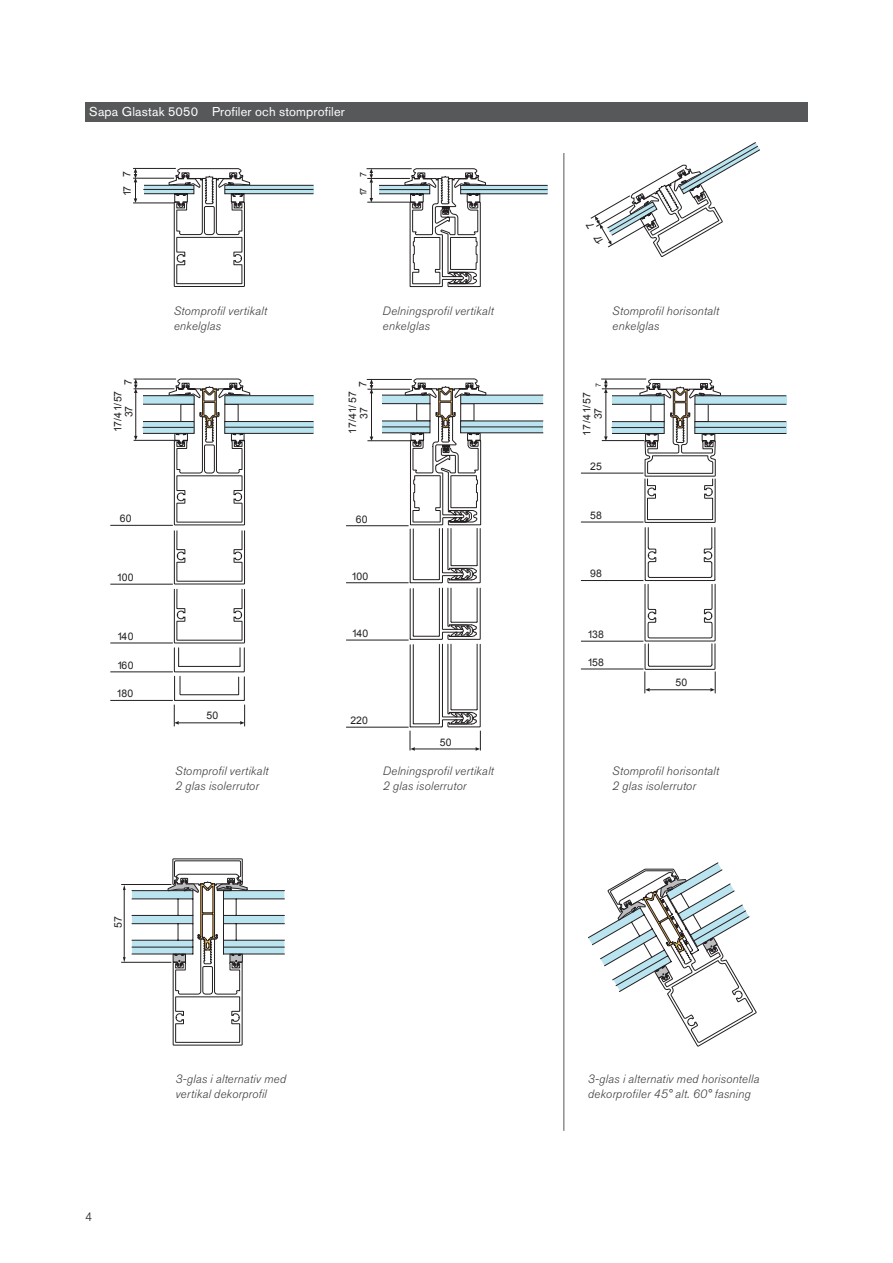
<style>
.page{position:relative;width:893px;height:1263px;background:#fff}
.page>*{position:absolute;margin:0;border:0;box-sizing:border-box;transform-origin:0 0}
.t1{font:12.75px "Akzidenz Grotesk Pro";letter-spacing:.015em;color:#fff}
.t2{font:italic 300 12px/15px "Akzidenz Grotesk Pro";letter-spacing:.015em;color:#3e3e3f}
.t3{font:300 12px "Akzidenz Grotesk Pro";color:#231f20}
.t4{font:10.5px/11.1px "Arial";letter-spacing:.02em;color:#231f20;text-align:center}
.t5{font:9px "Arial";color:#231f20}
.t6{font:7.05px "Arial";color:#231f20}
</style>
<div class="page">
<hr style="left:581px;top:473px;width:62px;height:1px;background:#231f20">
<hr style="left:581px;top:522px;width:62px;height:1px;background:#231f20">
<hr style="left:581px;top:580px;width:62px;height:1px;background:#231f20">
<hr style="left:601px;top:379px;width:45px;height:1px;background:#231f20">
<hr style="left:602px;top:389px;width:42px;height:1px;background:#231f20">
<hr style="left:602px;top:440px;width:42px;height:1px;background:#231f20">
<hr style="left:581px;top:641px;width:62px;height:1px;background:#231f20">
<svg style="left:604px;top:379px;width:183px;height:314px"></svg>
<hr style="left:581px;top:669px;width:62px;height:1px;background:#231f20">
<hr style="left:346px;top:525px;width:63px;height:1px;background:#231f20">
<hr style="left:346px;top:582px;width:63px;height:1px;background:#231f20">
<hr style="left:346px;top:640px;width:63px;height:1px;background:#231f20">
<hr style="left:346px;top:727px;width:63px;height:1px;background:#231f20">
<hr style="left:367px;top:379px;width:45px;height:1px;background:#231f20">
<hr style="left:367px;top:389px;width:43px;height:1px;background:#231f20">
<hr style="left:367px;top:440px;width:43px;height:1px;background:#231f20">
<svg style="left:370px;top:378px;width:174px;height:373px"></svg>
<hr style="left:110px;top:525px;width:63px;height:1px;background:#231f20">
<hr style="left:110px;top:584px;width:63px;height:1px;background:#231f20">
<hr style="left:110px;top:643px;width:63px;height:1px;background:#231f20">
<hr style="left:110px;top:672px;width:63px;height:1px;background:#231f20">
<hr style="left:110px;top:700px;width:63px;height:1px;background:#231f20">
<svg style="left:134px;top:378px;width:180px;height:348px"></svg>
<hr style="left:133px;top:168px;width:43px;height:1px;background:#231f20">
<hr style="left:133px;top:178px;width:41px;height:1px;background:#231f20">
<hr style="left:133px;top:203px;width:41px;height:1px;background:#231f20">
<svg style="left:134px;top:167px;width:180px;height:120px"></svg>
<hr style="left:143px;top:189px;width:51px;height:1px;background:#231f20">
<hr style="left:225px;top:189px;width:88px;height:1px;background:#231f20">
<hr style="left:367px;top:168px;width:45px;height:1px;background:#231f20">
<hr style="left:367px;top:178px;width:43px;height:1px;background:#231f20">
<hr style="left:367px;top:202px;width:43px;height:1px;background:#231f20">
<svg style="left:370px;top:168px;width:178px;height:119px"></svg>
<hr style="left:379px;top:189px;width:51px;height:1px;background:#231f20">
<hr style="left:461px;top:189px;width:87px;height:1px;background:#231f20">
<hr style="left:564px;top:153px;width:1px;height:978px;background:#57585a">
<svg style="left:588px;top:862px;width:168px;height:184px"></svg>
<div style="left:85px;top:102px;width:723px;height:19px;background:#57585a"></div>
<hr style="left:121px;top:962px;width:50px;height:1px;background:#231f20">
<hr style="left:121px;top:884px;width:50px;height:1px;background:#231f20">
<svg style="left:123px;top:858px;width:162px;height:187px"></svg>
<svg style="left:590px;top:142px;width:170px;height:115px"></svg>
<p class="t1" style="left:89px;top:103px;width:257px">Sapa Glastak 5050 Profiler och stomprofiler</p>
<p class="t4" style="left:121px;top:177px;width:7px;rotate:-90deg">7</p>
<p class="t4" style="left:122px;top:196px;width:11px;rotate:-90deg">17</p>
<p class="t5" style="left:357px;top:177px;width:6px;rotate:-90deg">7</p>
<p class="t5" style="left:357px;top:196px;width:10px;rotate:-90deg">17</p>
<p class="t2" style="left:174px;top:303px;width:95px">Stomprofil vertikalt enkelglas</p>
<p class="t2" style="left:383px;top:303px;width:113px">Delningsprofil vertikalt enkelglas</p>
<p class="t4" style="left:123px;top:385px;width:7px;rotate:-90deg">7</p>
<p class="t4" style="left:112px;top:432px;width:42px;rotate:-90deg">17/41/57<br>37</p>
<p class="t4" style="left:357px;top:387px;width:7px;rotate:-90deg">7</p>
<p class="t4" style="left:347px;top:434px;width:44px;rotate:-90deg">17/41/57<br>37</p>
<p class="t4" style="left:120px;top:513px;width:13px">60</p>
<p class="t4" style="left:356px;top:513px;width:13px">60</p>
<p class="t4" style="left:117px;top:572px;width:18px">100</p>
<p class="t4" style="left:352px;top:570px;width:18px">100</p>
<p class="t4" style="left:117px;top:631px;width:18px">140</p>
<p class="t4" style="left:117px;top:659px;width:18px">160</p>
<p class="t4" style="left:352px;top:628px;width:18px">140</p>
<p class="t4" style="left:116px;top:688px;width:18px">180</p>
<p class="t4" style="left:207px;top:710px;width:13px">50</p>
<p class="t4" style="left:350px;top:714px;width:19px">220</p>
<p class="t4" style="left:440px;top:737px;width:13px">50</p>
<p class="t2" style="left:612px;top:303px;width:108px">Stomprofil horisontalt enkelglas</p>
<p class="t6" style="left:594px;top:387px;width:5px;rotate:-90deg">7</p>
<p class="t4" style="left:581px;top:436px;width:45px;rotate:-90deg">17 /41/57<br>37</p>
<p class="t4" style="left:590px;top:461px;width:13px">25</p>
<p class="t4" style="left:590px;top:510px;width:13px">58</p>
<p class="t4" style="left:590px;top:568px;width:13px">98</p>
<p class="t4" style="left:587px;top:629px;width:18px">138</p>
<p class="t4" style="left:587px;top:657px;width:18px">158</p>
<p class="t4" style="left:675px;top:677px;width:13px">50</p>
<p class="t4" style="left:113px;top:928px;width:13px;rotate:-90deg">57</p>
<p class="t2" style="left:175px;top:763px;width:95px">Stomprofil vertikalt<br>2 glas isolerrutor</p>
<p class="t2" style="left:383px;top:763px;width:113px">Delningsprofil vertikalt<br>2 glas isolerrutor</p>
<p class="t2" style="left:612px;top:763px;width:108px">Stomprofil horisontalt<br>2 glas isolerrutor</p>
<p class="t3" style="left:85px;top:1209px;width:8px">4</p>
<p class="t2" style="left:175px;top:1071px;width:112px">3-glas i alternativ med vertikal dekorprofil</p>
<p class="t2" style="left:588px;top:1071px;width:173px">3-glas i alternativ med horisontella dekorprofiler 45° alt. 60° fasning</p>
</div>
